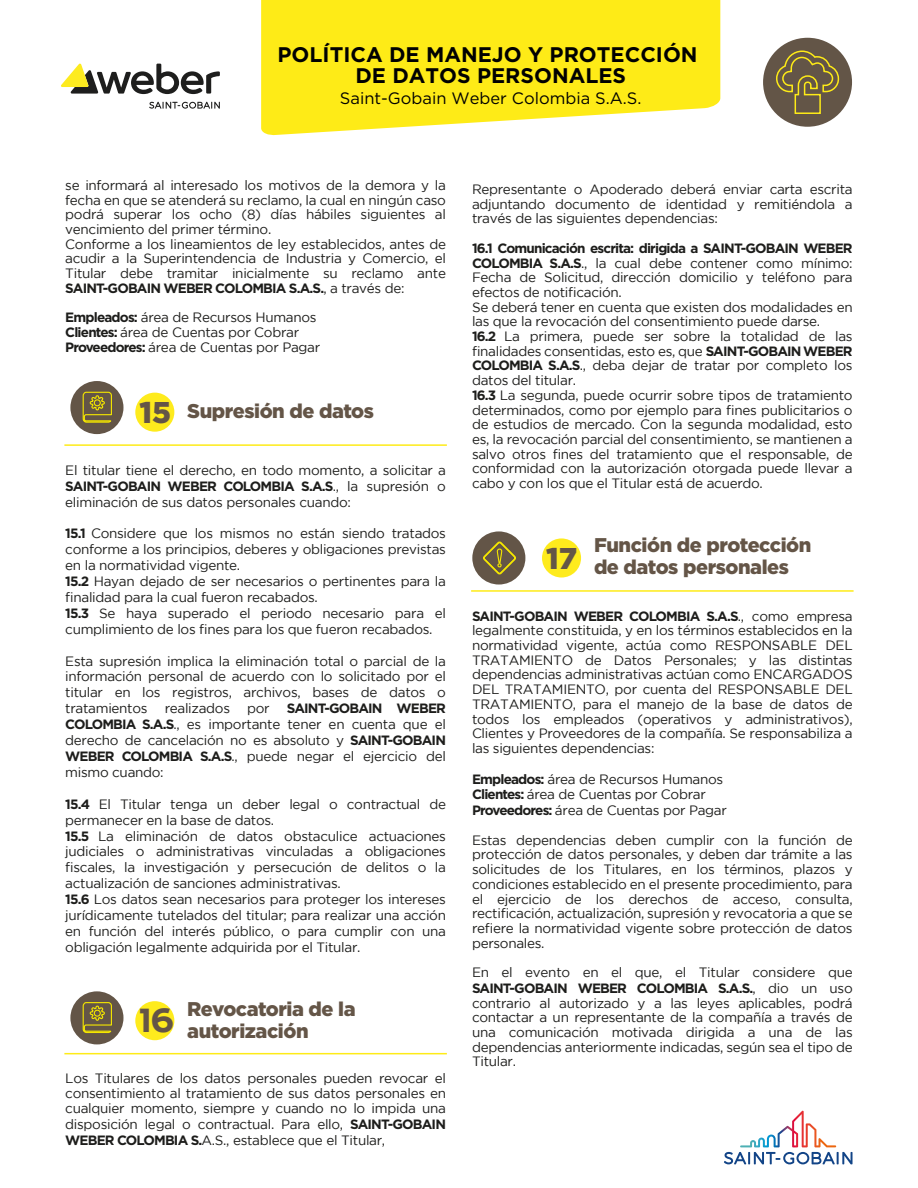
<style>
.page{position:relative;width:918px;height:1188px;background:#fff}
.page>*{position:absolute;margin:0;border:0;box-sizing:border-box;transform-origin:0 0}
.t1{font:37.35px "Weber Name";color:#645547}
.t2{font:700 21.15px/20.5px "Gotham";color:#010101;text-align:center}
.t3{font:900 19.8px/21.8px "Gotham";letter-spacing:-.02em;color:#645547}
.t4{font:16.5px "Gotham";color:#010101}
.t5{font:13.5px/14.7px "Gotham";letter-spacing:-.02em;color:#1d1d1b;text-align:justify}
.s1{font-weight:700}
.s2{font-size:30px}
</style>
<div class="page">
<hr style="left:64px;top:444px;width:383px;height:2px;background:#feeb17">
<div style="left:135px;top:393px;width:39px;height:39px;background:#feeb1d;border-radius:50%"></div>
<hr style="left:471px;top:590px;width:383px;height:2px;background:#feeb17">
<div style="left:542px;top:538px;width:39px;height:40px;background:#feeb1d;border-radius:50%"></div>
<hr style="left:64px;top:1053px;width:383px;height:1px;background:#feeb17">
<div style="left:135px;top:1001px;width:39px;height:39px;background:#feeb1d;border-radius:50%"></div>
<div style="left:70px;top:381px;width:53px;height:53px;background:#635547;border-radius:50%"></div>
<div style="left:472px;top:531px;width:53px;height:54px;background:#635547;border-radius:50%"></div>
<svg style="left:724px;top:1111px;width:129px;height:53px"></svg>
<svg style="left:261px;top:0;width:459px;height:136px;background:#feed2f"></svg>
<div style="left:763px;top:38px;width:89px;height:89px;background:#635547;border-radius:50%"></div>
<svg style="left:775px;top:50px;width:64px;height:65px"></svg>
<svg style="left:149px;top:102px;width:71px;height:7px"></svg>
<svg style="left:61px;top:63px;width:159px;height:31px"></svg>
<svg style="left:82px;top:391px;width:30px;height:32px"></svg>
<div style="left:94px;top:399px;width:7px;height:7px;border:1px solid #f4e600;border-radius:50%"></div>
<div style="left:70px;top:991px;width:53px;height:53px;background:#635547;border-radius:50%"></div>
<svg style="left:82px;top:1002px;width:30px;height:31px"></svg>
<div style="left:94px;top:1010px;width:7px;height:7px;border:1px solid #f4e600;border-radius:50%"></div>
<svg style="left:483px;top:541px;width:33px;height:34px"></svg>
<h2 class="t2" style="left:277px;top:45px;width:422px">POLÍTICA DE MANEJO Y PROTECCIÓN<br>DE DATOS PERSONALES</h2>
<p class="t4" style="left:340px;top:87px;width:303px">Saint-Gobain Weber Colombia S.A.S.</p>
<p class="t5" style="left:65px;top:178px;width:382px;text-align:left">se informará al interesado los motivos de la demora y la fecha en que se atenderá su reclamo, la cual en ningún caso podrá superar los ocho (8) días hábiles siguientes al vencimiento del primer término.<br>Conforme a los lineamientos de ley establecidos, antes de acudir a la Superintendencia de Industria y Comercio, el Titular debe tramitar inicialmente su reclamo ante <span class="s1">SAINT-GOBAIN WEBER COLOMBIA S.A.S.</span>, a través de:</p>
<p class="t5" style="left:65px;top:310px;width:256px;text-align:left"><span class="s1">Empleados:</span> área de Recursos Humanos<br><span class="s1">Clientes:</span> área de Cuentas por Cobrar<br><span class="s1">Proveedores:</span> área de Cuentas por Pagar</p>
<h3 class="t3" style="left:139px;top:400px;width:236px"><span class="s2">15</span> Supresión de datos</h3>
<p class="t5" style="left:65px;top:462px;width:382px;line-height:15.9px">El titular tiene el derecho, en todo momento, a solicitar a <span class="s1">SAINT-GOBAIN WEBER COLOMBIA S.A.S</span>., la supresión o eliminación de sus datos personales cuando:</p>
<p class="t5" style="left:65px;top:525px;width:382px;line-height:15.9px;text-align:left"><span class="s1">15.1</span> Considere que los mismos no están siendo tratados conforme a los principios, deberes y obligaciones previstas en la normatividad vigente.<br><span class="s1">15.2</span> Hayan dejado de ser necesarios o pertinentes para la finalidad para la cual fueron recabados.<br><span class="s1">15.3</span> Se haya superado el periodo necesario para el cumplimiento de los fines para los que fueron recabados.</p>
<p class="t5" style="left:65px;top:653px;width:382px;line-height:15.9px">Esta supresión implica la eliminación total o parcial de la información personal de acuerdo con lo solicitado por el titular en los registros, archivos, bases de datos o tratamientos</p>
<p class="t5" style="left:165px;top:701px;width:67px">realizados</p>
<p class="t5" style="left:247px;top:701px;width:24px">por</p>
<p class="t5" style="left:65px;top:700px;width:382px;line-height:15.9px;text-indent:221px"><span class="s1">SAINT-GOBAIN WEBER COLOMBIA S.A.S</span>., es importante tener en cuenta que el derecho de cancelación no es absoluto y <span class="s1">SAINT-GOBAIN WEBER COLOMBIA S.A.S</span>., puede negar el ejercicio del mismo cuando:</p>
<p class="t5" style="left:65px;top:796px;width:382px;line-height:15.9px;text-align:left"><span class="s1">15.4</span> El Titular tenga un deber legal o contractual de permanecer en la base de datos.<br><span class="s1">15.5</span> La eliminación de datos obstaculice actuaciones judiciales o administrativas vinculadas a obligaciones fiscales, la investigación y persecución de delitos o la actualización de sanciones administrativas.<br><span class="s1">15.6</span> Los datos sean necesarios para proteger los intereses jurídicamente tutelados del titular; para realizar una acción en función del interés público, o para cumplir con una obligación legalmente adquirida por el Titular.</p>
<h1 class="t1" style="left:139px;top:997px;width:36px">16</h1>
<h3 class="t3" style="left:187px;top:998px;width:170px">Revocatoria de la autorización</h3>
<p class="t5" style="left:65px;top:1071px;width:382px;line-height:15.3px">Los Titulares de los datos personales pueden revocar el consentimiento al tratamiento de sus datos personales en cualquier momento, siempre y cuando no lo impida una disposición legal o contractual. Para ello, <span class="s1">SAINT-GOBAIN WEBER COLOMBIA S.</span>A.S., establece que el Titular,</p>
<p class="t5" style="left:472px;top:182px;width:382px">Representante o Apoderado deberá enviar carta escrita adjuntando documento de identidad y remitiéndola a través de las siguientes dependencias:</p>
<p class="t5" style="left:472px;top:240px;width:382px;text-align:left"><span class="s1">16.1 Comunicación escrita: dirigida a SAINT-GOBAIN WEBER COLOMBIA S.A.S</span>., la cual debe contener como mínimo:<br>Fecha de Solicitud, dirección domicilio y teléfono para efectos de notificación.<br>Se deberá tener en cuenta que existen dos modalidades en las que la revocación del consentimiento puede darse.<br><span class="s1">16.2</span> La primera, puede ser sobre la totalidad de las finalidades consentidas, esto es, que <span class="s1">SAINT-GOBAIN WEBER COLOMBIA S.A.S</span>., deba dejar de tratar por completo los datos del titular.<br><span class="s1">16.3</span> La segunda, puede ocurrir sobre tipos de tratamiento determinados, como por ejemplo para fines publicitarios o de estudios de mercado. Con la segunda modalidad, esto es, la revocación parcial del consentimiento, se mantienen a salvo otros fines del tratamiento que el responsable, de conformidad con la autorización otorgada puede llevar a cabo y con los que el Titular está de acuerdo.</p>
<h3 class="t3" style="left:546px;top:534px;width:267px;text-indent:48px">Función de protección<br><sup>17</sup> de datos personales</h3>
<p class="t5" style="left:472px;top:608px;width:382px"><span class="s1">SAINT-GOBAIN WEBER COLOMBIA S.A.S</span>., como empresa legalmente constituida, y en los términos establecidos en la normatividad vigente, actúa como RESPONSABLE DEL TRATAMIENTO de Datos Personales; y las distintas dependencias administrativas actúan como ENCARGADOS DEL TRATAMIENTO, por cuenta del RESPONSABLE DEL TRATAMIENTO, para el manejo de la base de datos de todos los empleados (operativos y administrativos), Clientes y Proveedores de la compañía. Se responsabiliza a las siguientes dependencias:</p>
<p class="t5" style="left:472px;top:771px;width:256px;line-height:15.9px;text-align:left"><span class="s1">Empleados:</span> área de Recursos Humanos<br><span class="s1">Clientes:</span> área de Cuentas por Cobrar<br><span class="s1">Proveedores:</span> área de Cuentas por Pagar</p>
<p class="t5" style="left:472px;top:832px;width:382px">Estas dependencias deben cumplir con la función de protección de datos personales, y deben dar trámite a las solicitudes de los Titulares, en los términos, plazos y condiciones establecido en el presente procedimiento, para el ejercicio de los derechos de acceso, consulta, rectificación, actualización, supresión y revocatoria a que se refiere la normatividad vigente sobre protección de datos personales.</p>
<p class="t5" style="left:472px;top:965px;width:382px">En el evento en el que, el Titular considere que <span class="s1">SAINT-GOBAIN WEBER COLOMBIA S.A.S.</span>, dio un uso contrario al autorizado y a las leyes aplicables, podrá contactar a un representante de la compañía a través de una comunicación motivada dirigida a una de las dependencias anteriormente indicadas, según sea el tipo de Titular.</p>
</div>
